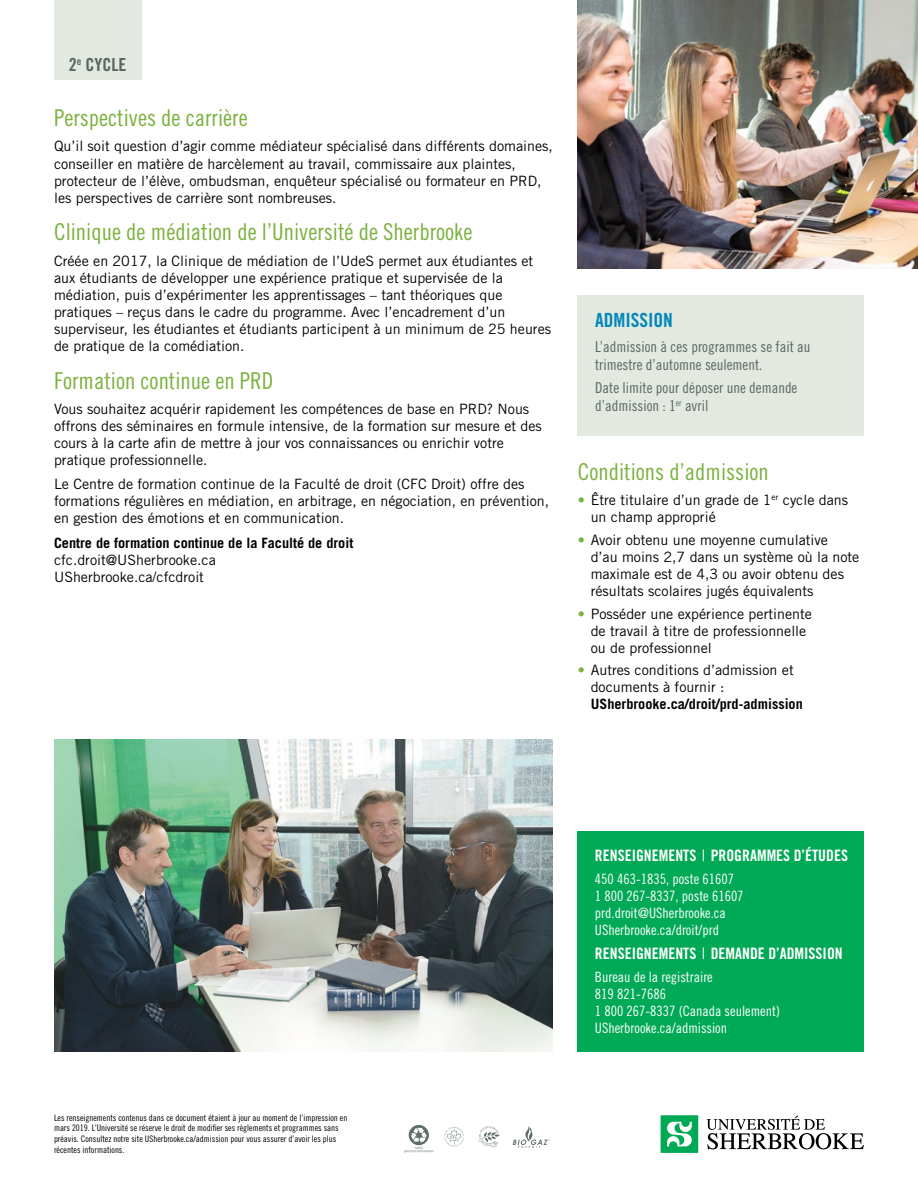
<style>
.page{position:relative;width:918px;height:1188px;background:#fff}
.page>*{position:absolute;margin:0;border:0;box-sizing:border-box;transform-origin:0 0}
.t1{font:23.25px "Trade Gothic Cond Eighteen";color:#7bb13e}
.t2{font:19.5px "Trade Gothic Bold Cond Twenty";color:#0088b9}
.t3{font:18px "Trade Gothic Bold Cond Twenty";color:#57685f}
.t4{font:15.75px "Trade Gothic Bold Cond Twenty";color:#fff}
.t5{font:15px/18px "Trade Gothic Cond Eighteen";color:#57685f}
.t6{font:14.25px/17.1px "Trade Gothic";color:#000}
.t7{font:14.25px/17.1px "Trade Gothic Cond Eighteen";color:#fff}
.t8{font:700 14.25px "Trade Gothic";color:#000}
.t9{font:9px/10.8px "Trade Gothic Cond Eighteen";color:#000}
.s1{color:#7bb13e}
.s2{font-family:"Trade Gothic Cond Eighteen"}
</style>
<div class="page">
<svg style="left:661px;top:1115px;width:37px;height:38px"></svg>
<svg style="left:706px;top:1116px;width:158px;height:33px"></svg>
<svg style="left:444px;top:1127px;width:20px;height:20px"></svg>
<svg style="left:404px;top:1125px;width:29px;height:28px"></svg>
<svg style="left:478px;top:1126px;width:22px;height:21px"></svg>
<svg style="left:513px;top:1126px;width:37px;height:22px"></svg>
<div style="left:578px;top:832px;width:286px;height:220px;background:#00a955"></div>
<img style="left:578px;top:0;width:340px;height:268px">
<div style="left:578px;top:295px;width:286px;height:140px;background:#e3e8e1"></div>
<div style="left:54px;top:0;width:87px;height:80px;background:#e3e8e1"></div>
<img style="left:54px;top:740px;width:499px;height:312px">
<p class="t3" style="left:69px;top:54px;width:59px">2<sup>E</sup> CYCLE</p>
<h1 class="t1" style="left:54px;top:104px;width:195px">Perspectives de carrière</h1>
<p class="t6" style="left:54px;top:138px;width:500px">Qu’il soit question d’agir comme médiateur spécialisé dans différents domaines, conseiller en matière de harcèlement au travail, commissaire aux plaintes, protecteur de l’élève, ombudsman, enquêteur spécialisé ou formateur en PRD, les perspectives de carrière sont nombreuses.</p>
<h1 class="t1" style="left:54px;top:218px;width:420px">Clinique de médiation de l’Université de Sherbrooke</h1>
<p class="t6" style="left:54px;top:252px;width:499px">Créée en 2017, la Clinique de médiation de l’UdeS permet aux étudiantes et aux étudiants de développer une expérience pratique et supervisée de la médiation, puis d’expérimenter les apprentissages – tant théoriques que pratiques – reçus dans le cadre du programme. Avec l’encadrement d’un superviseur, les étudiantes et étudiants participent à un minimum de 25 heures de pratique de la comédiation.</p>
<h1 class="t1" style="left:54px;top:367px;width:221px">Formation continue en PRD</h1>
<p class="t6" style="left:54px;top:400px;width:489px">Vous souhaitez acquérir rapidement les compétences de base en PRD? Nous offrons des séminaires en formule intensive, de la formation sur mesure et des cours à la carte afin de mettre à jour vos connaissances ou enrichir votre pratique professionnelle.</p>
<p class="t6" style="left:54px;top:475px;width:497px">Le Centre de formation continue de la Faculté de droit (CFC Droit) offre des formations régulières en médiation, en arbitrage, en négociation, en prévention, en gestion des émotions et en communication.</p>
<p class="t8" style="left:54px;top:534px;width:301px">Centre de formation continue de la Faculté de droit</p>
<p class="t6" style="left:54px;top:551px;width:163px">cfc.droit@U Sherbrooke.ca<br>U Sherbrooke.ca/cfcdroit</p>
<h2 class="t2" style="left:595px;top:308px;width:62px">ADMISSION</h2>
<p class="t5" style="left:595px;top:338px;width:217px">L’admission à ces programmes se fait au trimestre d’automne seulement.</p>
<p class="t5" style="left:595px;top:379px;width:204px">Date limite pour déposer une demande d’admission : 1<sup>er</sup> avril</p>
<h1 class="t1" style="left:578px;top:458px;width:193px">Conditions d’admission</h1>
<p class="t6" style="left:591px;top:491px;width:259px;text-indent:-13px"><span class="s1">•</span> Être titulaire d’un grade de 1<sup>er</sup> cycle dans un champ approprié</p>
<p class="t6" style="left:591px;top:531px;width:270px;text-indent:-13px"><span class="s1">•</span> Avoir obtenu une moyenne cumulative<br>d’au moins 2,7 dans un système où la note maximale est de 4,3 ou avoir obtenu des résultats scolaires jugés équivalents</p>
<p class="t6" style="left:591px;top:605px;width:223px;text-indent:-13px"><span class="s1">•</span> Posséder une expérience pertinente de travail à titre de professionnelle ou de professionnel</p>
<p class="t6" style="left:591px;top:661px;width:205px;text-indent:-13px"><span class="s1">•</span> Autres conditions d’admission et documents à fournir :</p>
<p class="t8" style="left:591px;top:696px;width:214px">USherbrooke.ca/droit/prd-admission</p>
<p class="t9" style="left:54px;top:1112px;width:295px">Les renseignements contenus dans ce document étaient à jour au moment de l’impression en mars 2019. L’Université se réserve le droit de modifier ses règlements et programmes sans préavis. Consultez notre site USherbrooke.ca/admission pour vous assurer d’avoir les plus récentes informations.</p>
<p class="t4" style="left:595px;top:846px;width:254px">RENSEIGNEMENTS <span class="s2">|</span> PROGRAMMES D’ÉTUDES</p>
<p class="t7" style="left:595px;top:870px;width:150px">450 463-1835, poste 61607<br>1 800 267-8337, poste 61607 prd.droit@USherbrooke.ca<br>USherbrooke.ca/droit/prd</p>
<p class="t4" style="left:595px;top:944px;width:235px">RENSEIGNEMENTS <span class="s2">|</span> DEMANDE D’ADMISSION</p>
<p class="t7" style="left:595px;top:968px;width:187px">Bureau de la registraire<br>819 821-7686<br>1 800 267-8337 (Canada seulement)<br>USherbrooke.ca/admission</p>
</div>
